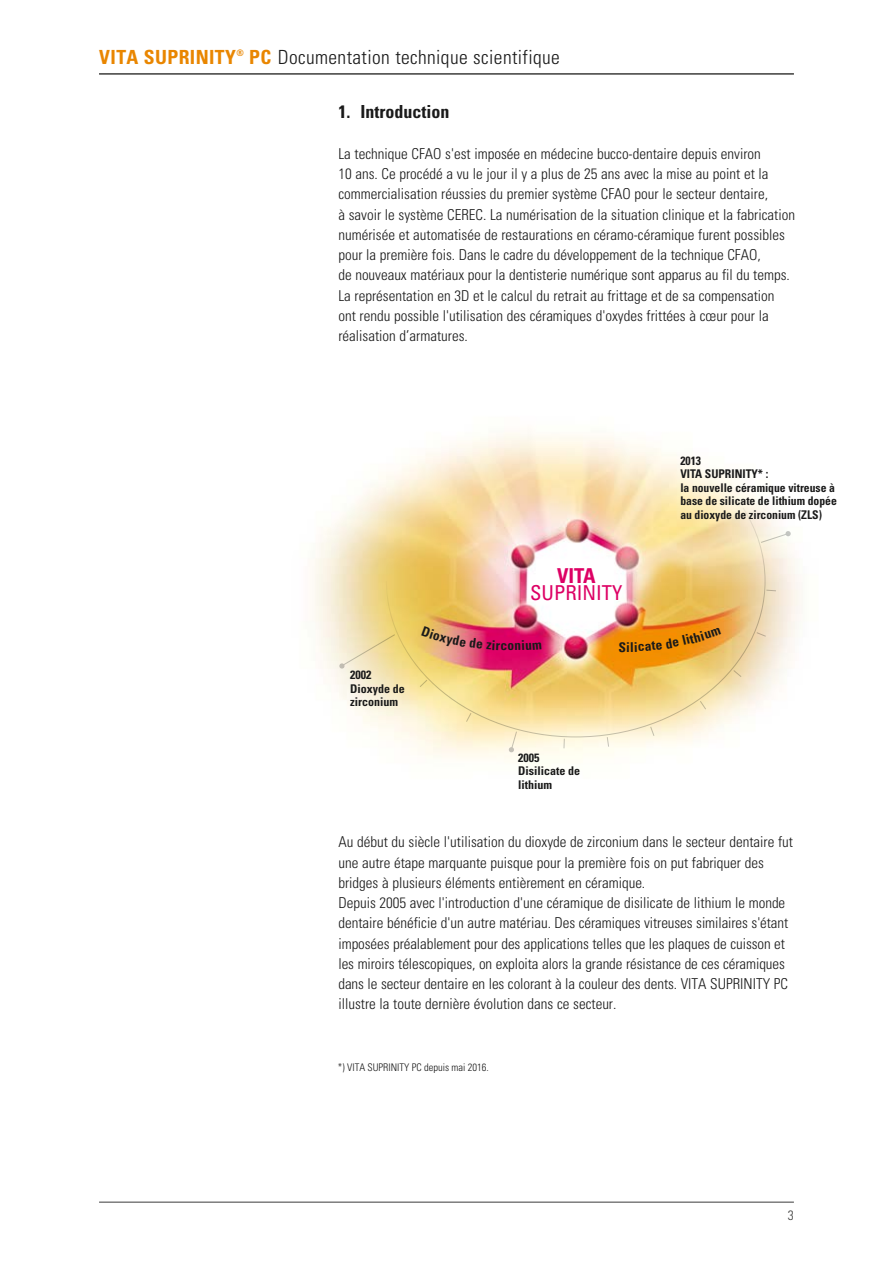
<style>
.page{position:relative;width:893px;height:1263px;background:#fff}
.page>*{position:absolute;margin:0;border:0;box-sizing:border-box;transform-origin:0 0}
.t1{font:condensed 20.55px "Univers";color:#dd0064}
.t2{font:700 condensed 20.55px "Univers";color:#dd0064}
.t3{font:300 condensed 19.5px "Univers";letter-spacing:.02em;color:#1a1a1a}
.t4{font:700 condensed 18px "Univers LT";color:#1a1a1a}
.t5{font:300 condensed 15px/20.2px "Univers";color:#1a1a1a}
.t6{font:700 condensed 13.5px "Univers";color:#1a1a1a}
.t7{font:300 condensed 13.5px "Univers";color:#3b3b3a}
.t8{font:700 condensed 12px/13.5px "Univers";color:#1a1a1a}
.t9{font:300 condensed 10.5px "Univers LT";color:#1a1a1a}
.s1{font-weight:700;color:#e98600}
.s2{font-family:"Univers"}
</style>
<div class="page">
<hr style="left:99px;top:1202px;width:695px;height:1px;background:#3b3b3a">
<hr style="left:99px;top:74px;width:695px;height:1px;background:#3b3b3a">
<img style="left:386px;top:507px;width:380px;height:231px">
<svg style="left:339px;top:634px;width:57px;height:35px;background:#f0e1b3"></svg>
<svg style="left:508px;top:731px;width:9px;height:22px"></svg>
<svg style="left:465px;top:712px;width:7px;height:11px"></svg>
<svg style="left:419px;top:679px;width:9px;height:9px"></svg>
<svg style="left:606px;top:736px;width:3px;height:11px"></svg>
<svg style="left:650px;top:726px;width:5px;height:11px"></svg>
<svg style="left:699px;top:700px;width:8px;height:10px"></svg>
<svg style="left:733px;top:669px;width:9px;height:9px"></svg>
<svg style="left:756px;top:632px;width:11px;height:5px"></svg>
<svg style="left:766px;top:589px;width:11px;height:3px"></svg>
<svg style="left:760px;top:531px;width:31px;height:12px"></svg>
<svg style="left:619px;top:642px;width:6px;height:10px"></svg>
<svg style="left:631px;top:628px;width:90px;height:24px;background:#f2900b"></svg>
<svg style="left:421px;top:626px;width:86px;height:24px;background:#e26972"></svg>
<svg style="left:515px;top:640px;width:26px;height:10px"></svg>
<h2 class="t3" style="left:99px;top:45px;width:462px"><span class="s1">VITA SUPRINITY</span><sup>®</sup> <span class="s1">PC</span> Documentation technique scientifique</h2>
<p class="t4" style="left:338px;top:101px;width:112px">1. Introduction</p>
<p class="t5" style="left:338px;top:143px;width:458px">La technique CFAO s'est imposée en médecine bucco-dentaire depuis environ<br>10 ans. Ce procédé a vu le jour il y a plus de 25 ans avec la mise au point et la commercialisation réussies du premier système CFAO pour le secteur dentaire,<br>à savoir le système CEREC. La numérisation de la situation clinique et la fabrication numérisée et automatisée de restaurations en céramo-céramique furent possibles pour la première fois. Dans le cadre du développement de la technique CFAO,<br>de nouveaux matériaux pour la dentisterie numérique sont apparus au fil du temps.<br>La représentation en 3D et le calcul du retrait au frittage et de sa compensation ont rendu possible l'utilisation des céramiques d'oxydes frittées à cœur pour la réalisation d’armatures.</p>
<p class="t8" style="left:350px;top:668px;width:56px">2002<br>Dioxyde de zirconium</p>
<p class="t6" style="left:507px;top:637px;width:8px">o</p>
<h1 class="t2" style="left:557px;top:563px;width:40px">VITA</h1>
<h1 class="t1" style="left:530px;top:580px;width:94px">SUPRINITY</h1>
<p class="t6" style="left:626px;top:639px;width:5px">i</p>
<p class="t8" style="left:518px;top:750px;width:64px">2005<br>Disilicate de lithium</p>
<p class="t8" style="left:680px;top:453px;width:158px">2013<br>VITA SUPRINITY* :<br>la nouvelle céramique vitreuse à base de silicate de lithium dopée au dioxyde de zirconium (ZLS)</p>
<p class="t5" style="left:338px;top:832px;width:456px">Au début du siècle l'utilisation du dioxyde de zirconium dans le secteur dentaire fut une autre étape marquante puisque pour la première fois on put fabriquer des bridges à plusieurs éléments entièrement en céramique.<br>Depuis 2005 avec l'introduction d'une céramique de disilicate de lithium le monde dentaire bénéficie d'un autre matériau. Des céramiques vitreuses similaires s'étant imposées préalablement pour des applications telles que les plaques de cuisson et les miroirs télescopiques, on exploita alors la grande résistance de ces céramiques dans le secteur dentaire en les colorant à la couleur des dents. VITA SUPRINITY PC illustre la toute dernière évolution dans ce secteur.</p>
<p class="t9" style="left:338px;top:1061px;width:152px"><span class="s2">*</span>) VITA SUPRINITY PC depuis mai 2016.</p>
<p class="t7" style="left:788px;top:1207px;width:7px">3</p>
</div>
